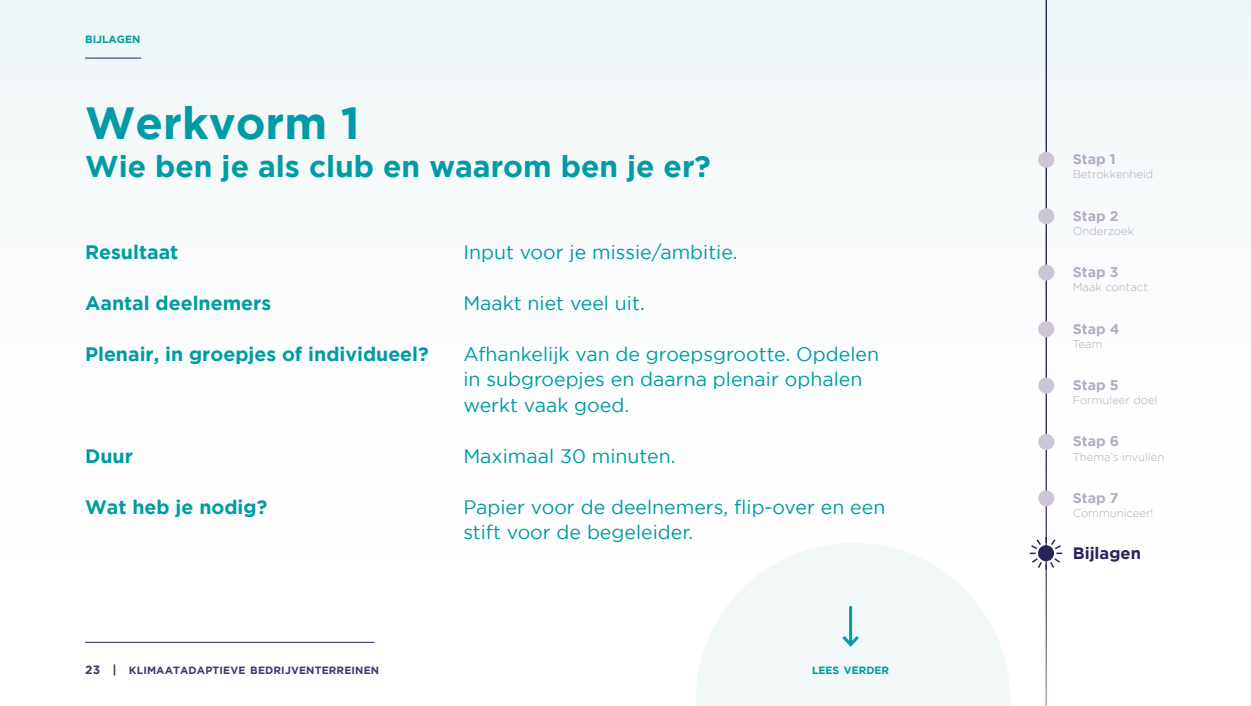
<style>
.page{position:relative;width:1251px;height:706px;background:#fff}
.page>*{position:absolute;margin:0;border:0;box-sizing:border-box;transform-origin:0 0}
.t1{font:700 45px "Gotham";color:#009ba4}
.t2{font:700 30px "Gotham";color:#009ba4}
.t3{font:19.5px/25.5px "Gotham";color:#009ba4}
.t4{font:700 19.5px "Gotham";color:#009ba4}
.t5{font:700 16.5px "Gotham";color:#2a2559}
.t6{font:700 14.1px "Gotham";color:#b5acc3}
.t7{font:300 11.25px "Gotham";color:#b5acc3}
.t8{font:700 10.5px "Gotham";letter-spacing:.015em;color:#2a2559}
.t9{font:700 10.5px "Gotham";color:#009ba4}
.s1{font-size:12px}
</style>
<div class="page">
<div style="left:0;top:0;width:1250px;height:706px;background:#fbfcfd"></div>
<hr style="left:85px;top:642px;width:289px;height:1px;background:#2a2559">
<hr style="left:1045px;top:0;width:1px;height:706px;background:#fff">
<div style="left:1037px;top:321px;width:17px;height:16px;background:#ccc6d7;border-radius:50%"></div>
<div style="left:1037px;top:377px;width:17px;height:16px;background:#ccc6d7;border-radius:50%"></div>
<div style="left:1037px;top:434px;width:17px;height:16px;background:#ccc6d7;border-radius:50%"></div>
<div style="left:1037px;top:490px;width:17px;height:16px;background:#ccc6d7;border-radius:50%"></div>
<div style="left:1037px;top:152px;width:17px;height:16px;background:#ccc6d7;border-radius:50%"></div>
<div style="left:1037px;top:208px;width:17px;height:16px;background:#ccc6d7;border-radius:50%"></div>
<div style="left:1037px;top:265px;width:17px;height:16px;background:#ccc6d7;border-radius:50%"></div>
<svg style="left:1029px;top:537px;width:33px;height:32px"></svg>
<hr style="left:849px;top:606px;width:3px;height:38px;background:#009ba4">
<svg style="left:842px;top:633px;width:17px;height:14px"></svg>
<hr style="left:85px;top:58px;width:56px;height:1px;background:#2a2559">
<p class="t9" style="left:85px;top:34px;width:57px">BIJLAGEN</p>
<h1 class="t1" style="left:85px;top:97px;width:276px">Werkvorm 1</h1>
<h2 class="t2" style="left:85px;top:149px;width:627px">Wie ben je als club en waarom ben je er?</h2>
<p class="t4" style="left:85px;top:241px;width:95px">Resultaat</p>
<p class="t3" style="left:463px;top:239px;width:275px">Input voor je missie/ambitie.</p>
<p class="t4" style="left:85px;top:292px;width:187px">Aantal deelnemers</p>
<p class="t3" style="left:463px;top:290px;width:183px">Maakt niet veel uit.</p>
<p class="t4" style="left:85px;top:343px;width:345px">Plenair, in groepjes of individueel?</p>
<p class="t3" style="left:463px;top:341px;width:417px">Afhankelijk van de groepsgrootte. Opdelen in subgroepjes en daarna plenair ophalen werkt vaak goed.</p>
<p class="t4" style="left:85px;top:445px;width:49px">Duur</p>
<p class="t3" style="left:463px;top:443px;width:214px">Maximaal 30 minuten.</p>
<p class="t4" style="left:85px;top:496px;width:184px">Wat heb je nodig?</p>
<p class="t3" style="left:463px;top:494px;width:423px">Papier voor de deelnemers, flip-over en een stift voor de begeleider.</p>
<p class="t8" style="left:85px;top:664px;width:295px"><span class="s1">23 |</span> KLIMAATADAPTIEVE BEDRIJVENTERREINEN</p>
<p class="t9" style="left:811px;top:664px;width:79px">LEES VERDER</p>
<p class="t6" style="left:1072px;top:151px;width:45px">Stap 1</p>
<p class="t7" style="left:1072px;top:168px;width:82px">Betrokkenheid</p>
<p class="t6" style="left:1072px;top:207px;width:47px">Stap 2</p>
<p class="t7" style="left:1072px;top:225px;width:63px">Onderzoek</p>
<p class="t6" style="left:1072px;top:264px;width:47px">Stap 3</p>
<p class="t7" style="left:1072px;top:281px;width:77px">Maak contact</p>
<p class="t6" style="left:1072px;top:320px;width:48px">Stap 4</p>
<p class="t7" style="left:1072px;top:337px;width:31px">Team</p>
<p class="t6" style="left:1072px;top:377px;width:48px">Stap 5</p>
<p class="t7" style="left:1072px;top:394px;width:86px">Formuleer doel</p>
<p class="t6" style="left:1072px;top:433px;width:48px">Stap 6</p>
<p class="t7" style="left:1072px;top:450px;width:93px">Thema’s invullen</p>
<p class="t6" style="left:1072px;top:490px;width:47px">Stap 7</p>
<p class="t7" style="left:1072px;top:507px;width:82px">Communiceer!</p>
<p class="t5" style="left:1072px;top:543px;width:70px">Bijlagen</p>
</div>
